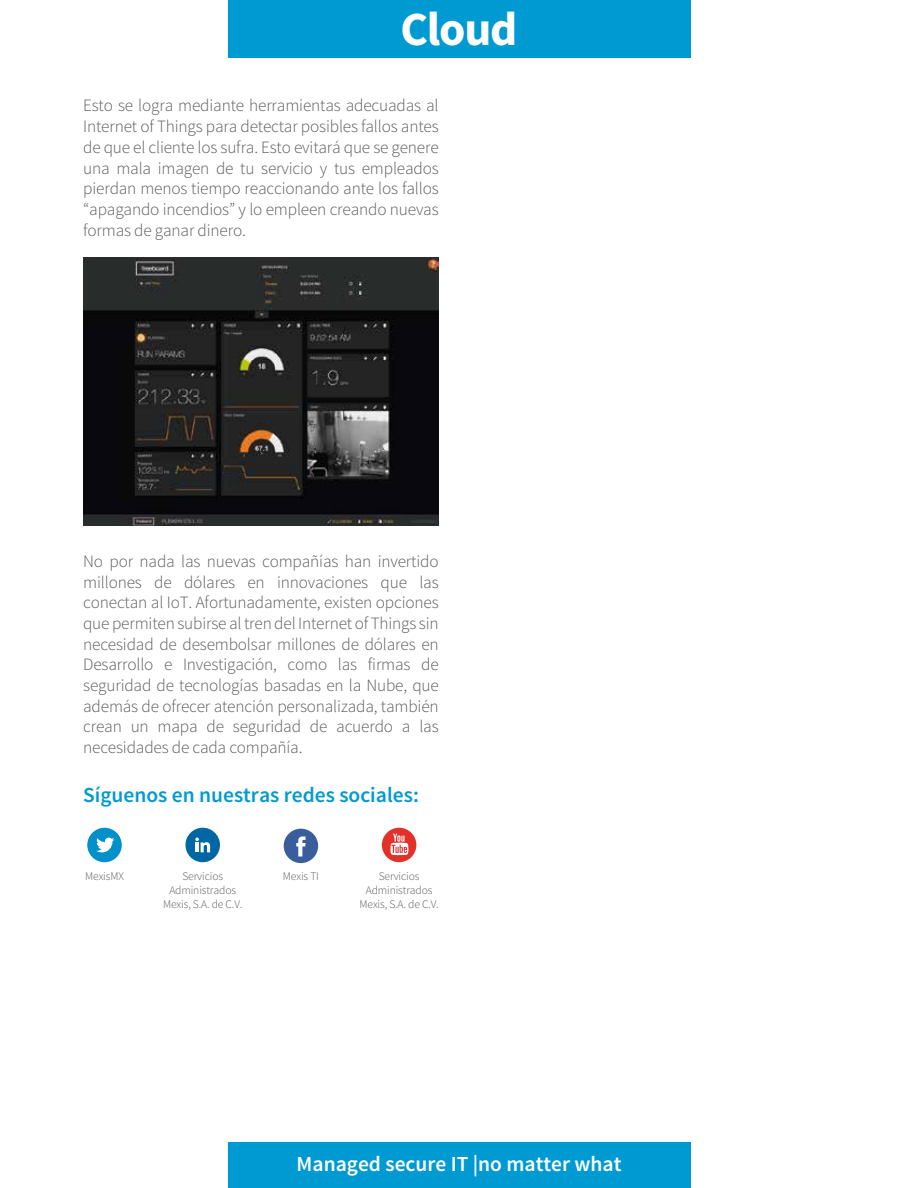
<style>
.page{position:relative;width:918px;height:1188px;background:#fff}
.page>*{position:absolute;margin:0;border:0;box-sizing:border-box;transform-origin:0 0}
.t1{font:700 47.55px "Source Sans Pro";letter-spacing:-.025em;color:#fff}
.t2{font:600 21.45px "Source Sans Pro";color:#009ad3}
.t3{font:600 21.45px "Source Sans Pro";color:#fff}
.t4{font:300 17.25px/20.7px "Source Sans Pro";letter-spacing:-.01em;color:#5b5b5f;text-align:justify}
.t5{font:300 11.55px/14px "Source Sans Pro";letter-spacing:-.01em;color:#5b5b5f;text-align:center}
</style>
<div class="page">
<div style="left:228px;top:0;width:462px;height:57px;background:#009ad3"></div>
<div style="left:228px;top:1143px;width:462px;height:45px;background:#009ad3"></div>
<div style="left:87px;top:828px;width:35px;height:34px;background:#0090ca;border-radius:50%"></div>
<svg style="left:96px;top:838px;width:18px;height:14px"></svg>
<div style="left:185px;top:828px;width:35px;height:34px;background:#0067a4;border-radius:50%"></div>
<svg style="left:195px;top:838px;width:15px;height:14px"></svg>
<svg style="left:284px;top:829px;width:34px;height:34px"></svg>
<div style="left:382px;top:828px;width:34px;height:34px;background:#e23128;border-radius:50%"></div>
<svg style="left:390px;top:834px;width:19px;height:21px"></svg>
<img style="left:83px;top:258px;width:356px;height:267px">
<h1 class="t1" style="left:400px;top:-2px;width:119px">Cloud</h1>
<p class="t4" style="left:83px;top:95px;width:357px">Esto se logra mediante herramientas adecuadas al Internet of Things para detectar posibles fallos antes de que el cliente los sufra. Esto evitará que se genere una mala imagen de tu servicio y tus empleados pierdan menos tiempo reaccionando ante los fallos “apagando incendios” y lo empleen creando nuevas formas de ganar dinero.</p>
<p class="t4" style="left:83px;top:551px;width:357px">No por nada las nuevas compañías han invertido millones de dólares en innovaciones que las conectan al IoT. Afortunadamente, existen opciones que permiten subirse al tren del Internet of Things sin necesidad de desembolsar millones de dólares en Desarrollo e Investigación, como las firmas de seguridad de tecnologías basadas en la Nube, que además de ofrecer atención personalizada, también crean un mapa de seguridad de acuerdo a las necesidades de cada compañía.</p>
<p class="t2" style="left:83px;top:781px;width:337px">Síguenos en nuestras redes sociales:</p>
<p class="t5" style="left:85px;top:869px;width:40px">MexisMX</p>
<p class="t5" style="left:163px;top:869px;width:81px">Servicios<br>Administrados<br>Mexis, S.A. de C.V.</p>
<p class="t5" style="left:283px;top:869px;width:37px">Mexis TI</p>
<p class="t5" style="left:360px;top:869px;width:81px">Servicios<br>Administrados<br>Mexis, S.A. de C.V.</p>
<p class="t3" style="left:297px;top:1151px;width:326px">Managed secure IT |no matter what</p>
</div>
